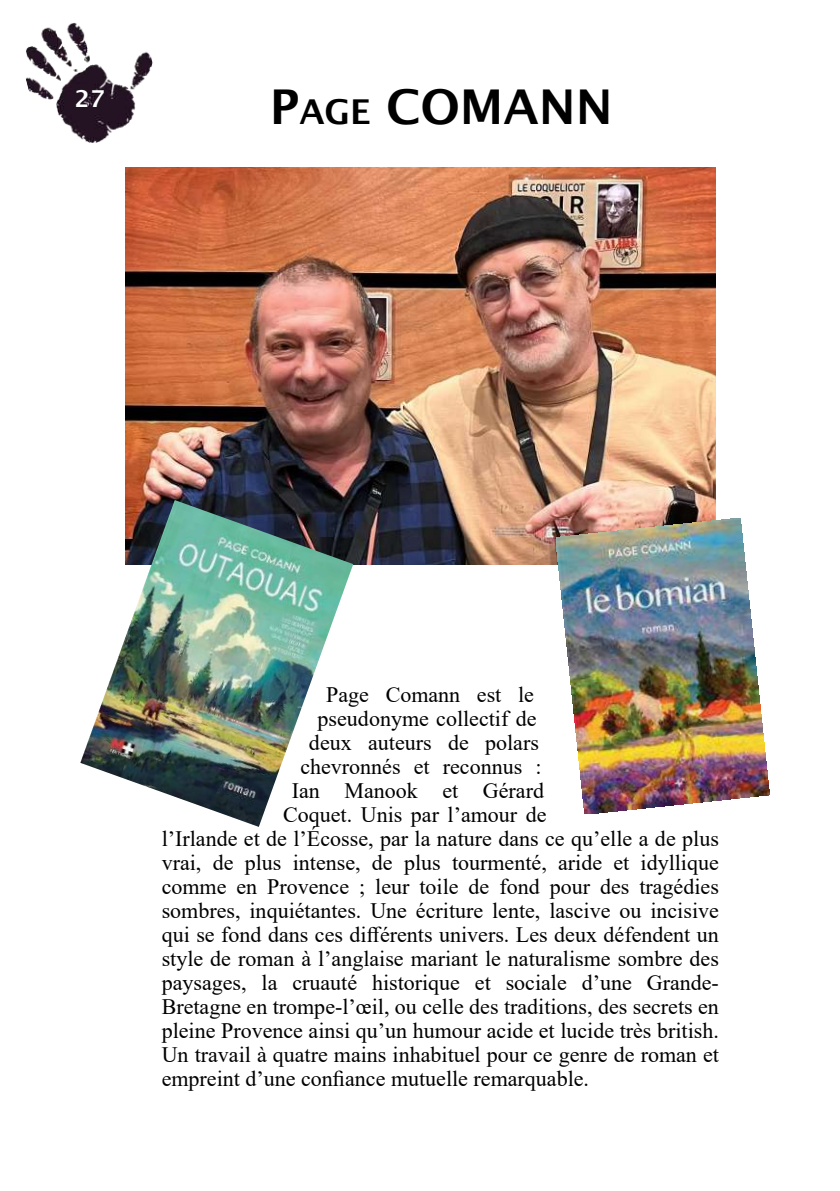
<style>
.page{position:relative;width:840px;height:1191px;background:#fff}
.page>*{position:absolute;margin:0;border:0;box-sizing:border-box;transform-origin:0 0}
.t1{font:600 48px "Lucida Sans";color:#000}
.t2{font:600 23.4px "Lucida Sans";color:#fff}
.t3{font:22px "Times New Roman";color:#000}
.s1{font-size:34.2px}
</style>
<div class="page">
<img style="left:26px;top:23px;width:126px;height:120px">
<img style="left:125px;top:168px;width:590px;height:396px">
<img style="left:80px;top:500px;width:273px;height:327px">
<img style="left:555px;top:518px;width:214px;height:296px">
<p class="t2" style="left:75px;top:89px;width:31px">27</p>
<h1 class="t1" style="left:270px;top:86px;width:344px">P<span class="s1">AGE</span> COMANN</h1>
<p class="t3" style="left:326px;top:686px;width:209px">Page Comann est le</p>
<p class="t3" style="left:317px;top:710px;width:220px">pseudonyme collectif de</p>
<p class="t3" style="left:309px;top:734px;width:231px">deux auteurs de polars</p>
<p class="t3" style="left:300px;top:758px;width:242px">chevronnés et reconnus :</p>
<p class="t3" style="left:291px;top:782px;width:254px">Ian Manook et Gérard</p>
<p class="t3" style="left:283px;top:806px;width:265px">Coquet. Unis par l’amour de</p>
<p class="t3" style="left:162px;top:830px;width:558px">l’Irlande et de l’Écosse, par la nature dans ce qu’elle a de plus</p>
<p class="t3" style="left:162px;top:854px;width:558px">vrai, de plus intense, de plus tourmenté, aride et idyllique</p>
<p class="t3" style="left:162px;top:878px;width:558px">comme en Provence ; leur toile de fond pour des tragédies</p>
<p class="t3" style="left:162px;top:902px;width:558px">sombres, inquiétantes. Une écriture lente, lascive ou incisive</p>
<p class="t3" style="left:162px;top:926px;width:558px">qui se fond dans ces différents univers. Les deux défendent un</p>
<p class="t3" style="left:162px;top:950px;width:558px">style de roman à l’anglaise mariant le naturalisme sombre des</p>
<p class="t3" style="left:162px;top:974px;width:558px">paysages, la cruauté historique et sociale d’une Grande-</p>
<p class="t3" style="left:162px;top:998px;width:558px">Bretagne en trompe-l’œil, ou celle des traditions, des secrets en</p>
<p class="t3" style="left:162px;top:1022px;width:558px">pleine Provence ainsi qu’un humour acide et lucide très british.</p>
<p class="t3" style="left:162px;top:1046px;width:558px">Un travail à quatre mains inhabituel pour ce genre de roman et</p>
<p class="t3" style="left:162px;top:1070px;width:428px">empreint d’une confiance mutuelle remarquable.</p>
</div>
